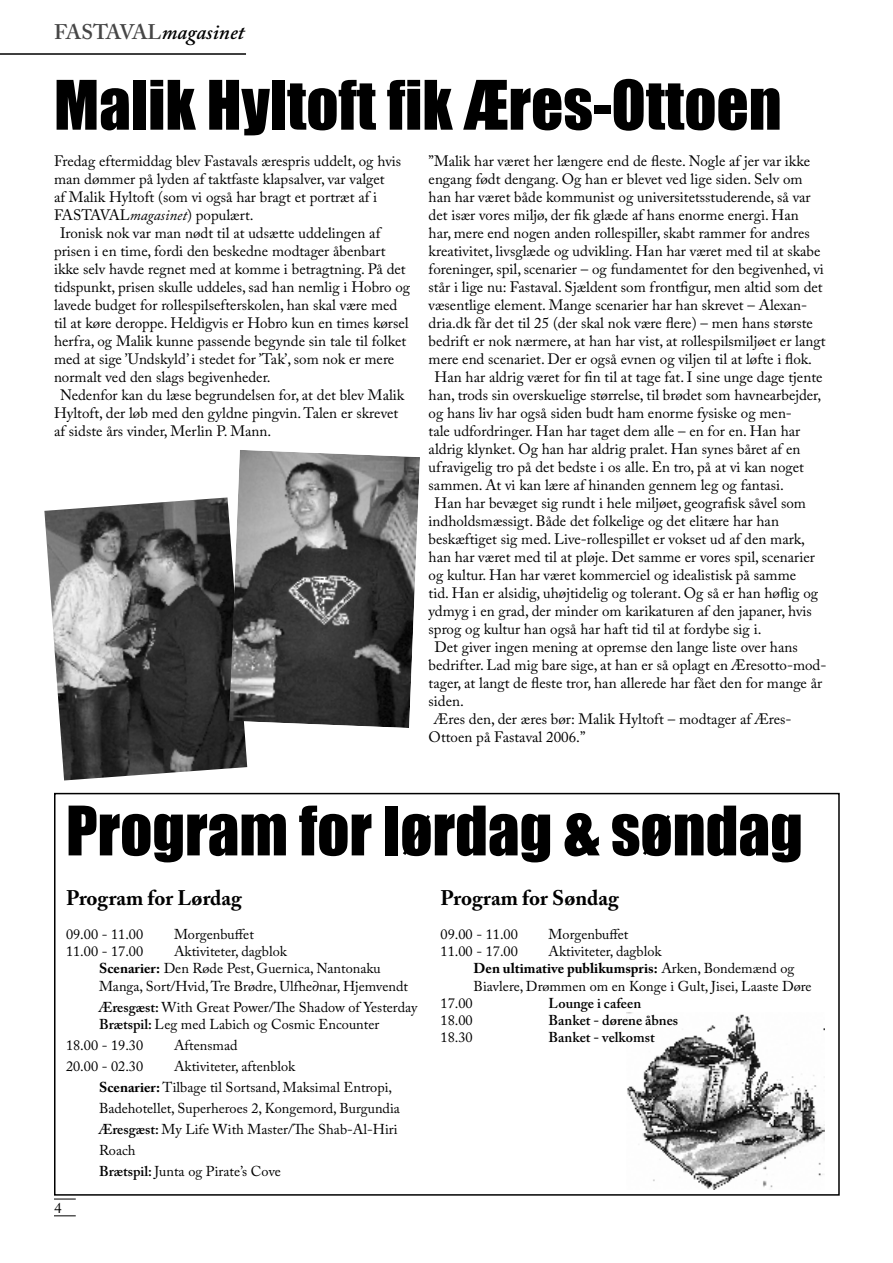
<style>
.page{position:relative;width:893px;height:1263px;background:#fff}
.page>*{position:absolute;margin:0;border:0;box-sizing:border-box;transform-origin:0 0}
.t1{font:63px "Impact";color:#000}
.t2{font:700 21px "Adobe Caslon Pro";color:#000}
.t3{font:italic 600 21px "Adobe Caslon Pro";color:#000}
.t4{font:15px "Adobe Caslon Pro";color:#000}
.t5{font:14.25px/17.1px "Adobe Caslon Pro";color:#000}
.t6{font:600 14.25px "Adobe Caslon Pro";color:#000}
.s1{font-style:normal;color:#464646}
.s2{font-style:italic}
.s3{font-weight:700}
.s4{font-weight:600}
</style>
<div class="page">
<img style="left:627px;top:1012px;width:198px;height:178px">
<div style="left:54px;top:793px;width:786px;height:403px;border:2px solid #000"></div>
<svg style="left:54px;top:1199px;width:22px;height:1px"></svg>
<svg style="left:54px;top:1215px;width:22px;height:1px"></svg>
<hr style="left:0;top:53px;width:246px;height:2px;background:#000">
<img style="left:44px;top:497px;width:203px;height:283px">
<img style="left:229px;top:450px;width:191px;height:278px">
<h2 class="t3" style="left:54px;top:20px;width:192px"><span class="s1">FASTAVAL</span>magasinet</h2>
<h1 class="t1" style="left:54px;top:66px;width:729px">Malik Hyltoft fik Æres-Ottoen</h1>
<p class="t4" style="left:54px;top:152px;width:349px">Fredag eftermiddag blev Fastavals ærespris uddelt, og hvis</p>
<p class="t4" style="left:54px;top:170px;width:332px">man dømmer på lyden af taktfaste klapsalver, var valget</p>
<p class="t4" style="left:54px;top:188px;width:325px">af Malik Hyltoft (som vi også har bragt et portræt af i</p>
<p class="t4" style="left:54px;top:206px;width:201px">FASTAVAL<span class="s2">magasinet</span>) populært.</p>
<p class="t4" style="left:60px;top:224px;width:322px">Ironisk nok var man nødt til at udsætte uddelingen af</p>
<p class="t4" style="left:54px;top:242px;width:333px">prisen i en time, fordi den beskedne modtager åbenbart</p>
<p class="t4" style="left:54px;top:260px;width:353px">ikke selv havde regnet med at komme i betragtning. På det</p>
<p class="t4" style="left:54px;top:278px;width:358px">tidspunkt, prisen skulle uddeles, sad han nemlig i Hobro og</p>
<p class="t4" style="left:54px;top:296px;width:345px">lavede budget for rollespilsefterskolen, han skal være med</p>
<p class="t4" style="left:54px;top:314px;width:356px">til at køre deroppe. Heldigvis er Hobro kun en times kørsel</p>
<p class="t4" style="left:54px;top:332px;width:354px">herfra, og Malik kunne passende begynde sin tale til folket</p>
<p class="t4" style="left:54px;top:350px;width:342px">med at sige ’Undskyld’ i stedet for ’Tak’, som nok er mere</p>
<p class="t4" style="left:54px;top:368px;width:218px">normalt ved den slags begivenheder.</p>
<p class="t4" style="left:60px;top:386px;width:346px">Nedenfor kan du læse begrundelsen for, at det blev Malik</p>
<p class="t4" style="left:54px;top:404px;width:346px">Hyltoft, der løb med den gyldne pingvin. Talen er skrevet</p>
<p class="t4" style="left:54px;top:422px;width:219px">af sidste års vinder, Merlin P. Mann.</p>
<p class="t4" style="left:429px;top:152px;width:383px">”Malik har været her længere end de fleste. Nogle af jer var ikke</p>
<p class="t4" style="left:429px;top:170px;width:375px">engang født dengang. Og han er blevet ved lige siden. Selv om</p>
<p class="t4" style="left:429px;top:188px;width:384px">han har været både kommunist og universitetsstuderende, så var</p>
<p class="t4" style="left:429px;top:206px;width:372px">det især vores miljø, der fik glæde af hans enorme energi. Han</p>
<p class="t4" style="left:429px;top:224px;width:383px">har, mere end nogen anden rollespiller, skabt rammer for andres</p>
<p class="t4" style="left:429px;top:242px;width:393px">kreativitet, livsglæde og udvikling. Han har været med til at skabe</p>
<p class="t4" style="left:429px;top:260px;width:397px">foreninger, spil, scenarier – og fundamentet for den begivenhed, vi</p>
<p class="t4" style="left:429px;top:278px;width:396px">står i lige nu: Fastaval. Sjældent som frontfigur, men altid som det</p>
<p class="t4" style="left:429px;top:296px;width:380px">væsentlige element. Mange scenarier har han skrevet – Alexan-</p>
<p class="t4" style="left:429px;top:314px;width:386px">dria.dk får det til 25 (der skal nok være flere) – men hans største</p>
<p class="t4" style="left:429px;top:332px;width:398px">bedrift er nok nærmere, at han har vist, at rollespilsmiljøet er langt</p>
<p class="t4" style="left:429px;top:350px;width:385px">mere end scenariet. Der er også evnen og viljen til at løfte i flok.</p>
<p class="t4" style="left:435px;top:368px;width:389px">Han har aldrig været for fin til at tage fat. I sine unge dage tjente</p>
<p class="t4" style="left:429px;top:386px;width:394px">han, trods sin overskuelige størrelse, til brødet som havnearbejder,</p>
<p class="t4" style="left:429px;top:404px;width:365px">og hans liv har også siden budt ham enorme fysiske og men-</p>
<p class="t4" style="left:429px;top:422px;width:373px">tale udfordringer. Han har taget dem alle – en for en. Han har</p>
<p class="t4" style="left:429px;top:440px;width:373px">aldrig klynket. Og han har aldrig pralet. Han synes båret af en</p>
<p class="t4" style="left:429px;top:458px;width:377px">ufravigelig tro på det bedste i os alle. En tro, på at vi kan noget</p>
<p class="t4" style="left:429px;top:476px;width:357px">sammen. At vi kan lære af hinanden gennem leg og fantasi.</p>
<p class="t4" style="left:435px;top:494px;width:373px">Han har bevæget sig rundt i hele miljøet, geografisk såvel som</p>
<p class="t4" style="left:429px;top:512px;width:352px">indholdsmæssigt. Både det folkelige og det elitære har han</p>
<p class="t4" style="left:429px;top:530px;width:378px">beskæftiget sig med. Live-rollespillet er vokset ud af den mark,</p>
<p class="t4" style="left:429px;top:548px;width:388px">han har været med til at pløje. Det samme er vores spil, scenarier</p>
<p class="t4" style="left:429px;top:566px;width:369px">og kultur. Han har været kommerciel og idealistisk på samme</p>
<p class="t4" style="left:429px;top:584px;width:391px">tid. Han er alsidig, uhøjtidelig og tolerant. Og så er han høflig og</p>
<p class="t4" style="left:429px;top:602px;width:385px">ydmyg i en grad, der minder om karikaturen af den japaner, hvis</p>
<p class="t4" style="left:429px;top:620px;width:334px">sprog og kultur han også har haft tid til at fordybe sig i.</p>
<p class="t4" style="left:435px;top:638px;width:365px">Det giver ingen mening at opremse den lange liste over hans</p>
<p class="t4" style="left:429px;top:656px;width:399px">bedrifter. Lad mig bare sige, at han er så oplagt en Æresotto-mod-</p>
<p class="t4" style="left:429px;top:674px;width:395px">tager, at langt de fleste tror, han allerede har fået den for mange år</p>
<p class="t4" style="left:429px;top:692px;width:37px">siden.</p>
<p class="t4" style="left:435px;top:710px;width:359px">Æres den, der æres bør: Malik Hyltoft – modtager af Æres-</p>
<p class="t4" style="left:429px;top:728px;width:158px">Ottoen på Fastaval 2006.”</p>
<h1 class="t1" style="left:66px;top:792px;width:738px">Program for lørdag &amp; søndag</h1>
<h2 class="t2" style="left:66px;top:885px;width:177px">Program for Lørdag</h2>
<p class="t5" style="left:66px;top:926px;width:79px">09.00 - 11.00</p>
<p class="t5" style="left:174px;top:926px;width:81px">Morgenbuffet</p>
<p class="t5" style="left:66px;top:943px;width:79px">11.00 - 17.00</p>
<h2 class="t2" style="left:441px;top:885px;width:180px">Program for Søndag</h2>
<p class="t5" style="left:441px;top:926px;width:79px">09.00 - 11.00</p>
<p class="t5" style="left:549px;top:926px;width:81px">Morgenbuffet</p>
<p class="t5" style="left:441px;top:943px;width:79px">11.00 - 17.00</p>
<p class="t5" style="left:99px;top:943px;width:310px;text-indent:75px">Aktiviteter, dagblok<br><span class="s3">Scenarier:</span> Den Røde Pest, Guernica, Nantonaku<br>Manga, Sort/Hvid, Tre Brødre, Ulfhe∂nar, Hjemvendt</p>
<p class="t5" style="left:99px;top:998px;width:320px"><span class="s4">Æresgæst:</span> With Great Power/The Shadow of Yesterday<br><span class="s4">Brætspil:</span> Leg med Labich og Cosmic Encounter</p>
<p class="t5" style="left:66px;top:1036px;width:79px">18.00 - 19.30</p>
<p class="t5" style="left:174px;top:1036px;width:65px">Aftensmad</p>
<p class="t5" style="left:66px;top:1057px;width:79px">20.00 - 02.30</p>
<p class="t5" style="left:474px;top:943px;width:340px;text-indent:75px">Aktiviteter, dagblok<br><span class="s3">Den ultimative publikumspris:</span> Arken, Bondemænd og<br>Biavlere, Drømmen om en Konge i Gult, Jisei, Laaste Døre</p>
<p class="t5" style="left:441px;top:994px;width:34px">17.00</p>
<p class="t6" style="left:549px;top:994px;width:94px">Lounge i cafeen</p>
<p class="t5" style="left:441px;top:1011px;width:34px">18.00</p>
<p class="t6" style="left:549px;top:1011px;width:131px">Banket - dørene åbnes</p>
<p class="t5" style="left:441px;top:1028px;width:34px">18.30</p>
<p class="t6" style="left:549px;top:1028px;width:108px">Banket - velkomst</p>
<p class="t5" style="left:99px;top:1055px;width:302px;line-height:21px;text-indent:75px">Aktiviteter, aftenblok<br><span class="s3">Scenarier:</span> Tilbage til Sortsand, Maksimal Entropi, Badehotellet, Superheroes 2, Kongemord, Burgundia <span class="s4">Æresgæst:</span> My Life With Master/The Shab-Al-Hiri Roach<br><span class="s4">Brætspil:</span> Junta og Pirate’s Cove</p>
<p class="t4" style="left:54px;top:1198px;width:9px">4</p>
</div>
